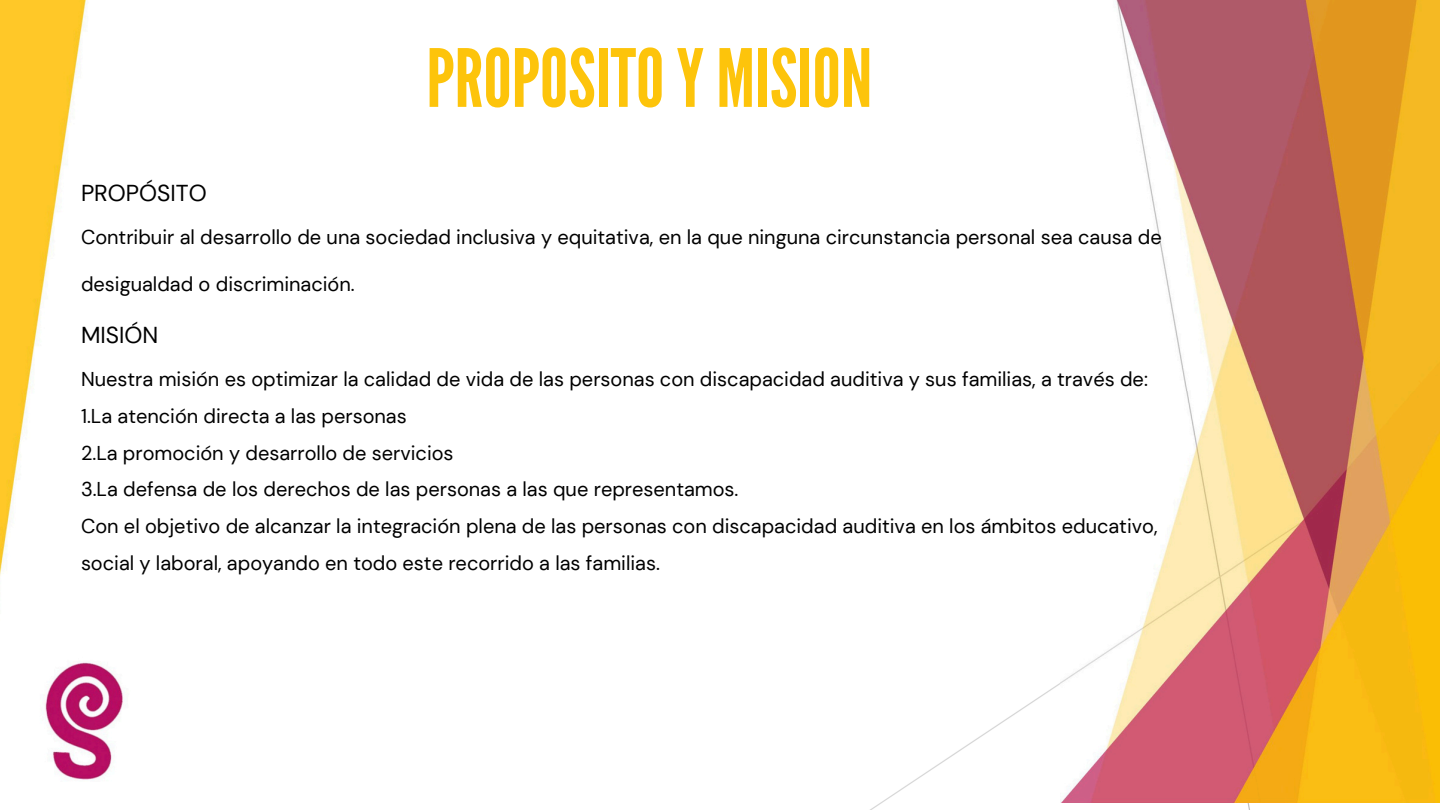
<style>
.page{position:relative;width:1440px;height:810px;background:#fff}
.page>*{position:absolute;margin:0;border:0;box-sizing:border-box;transform-origin:0 0}
.t1{font:80px "League Gothic";color:#fdc40b}
.t2{font:23px "DM Sans";color:#000}
.t3{font:20px/36.8px "DM Sans";color:#000}
</style>
<div class="page">
<img style="left:1061px;top:0;width:379px;height:803px">
<img style="left:0;top:0;width:123px;height:780px">
<p class="t1" style="left:426px;top:32px;width:448px">PROPOSITOY MISION</p>
<p class="t2" style="left:81px;top:178px;width:127px">PROPÓSITO</p>
<p class="t3" style="left:81px;top:219px;width:1082px">Contribuir al desarrollo de una sociedad inclusiva y equitativa, en la que ninguna circunstancia personal sea causa de</p>
<p class="t3" style="left:81px;top:266px;width:275px">desigualdad o discriminación.</p>
<p class="t2" style="left:81px;top:320px;width:79px">MISIÓN</p>
<h1 class="t3" style="left:81px;top:361px;width:1068px">Nuestra misión es optimizar la calidad de vida de las personas con discapacidad auditiva y sus familias, a través de:</h1>
<p class="t3" style="left:81px;top:398px;width:327px">1.La atención directa a las personas</p>
<p class="t3" style="left:81px;top:434px;width:374px">2.La promoción y desarrollo de servicios</p>
<p class="t3" style="left:81px;top:471px;width:659px">3.La defensa de los derechos de las personas a las que representamos.</p>
<p class="t3" style="left:81px;top:508px;width:1078px">Con el objetivo de alcanzar la integración plena de las personas con discapacidad auditiva en los ámbitos educativo, social y laboral, apoyando en todo este recorrido a las familias.</p>
</div>
